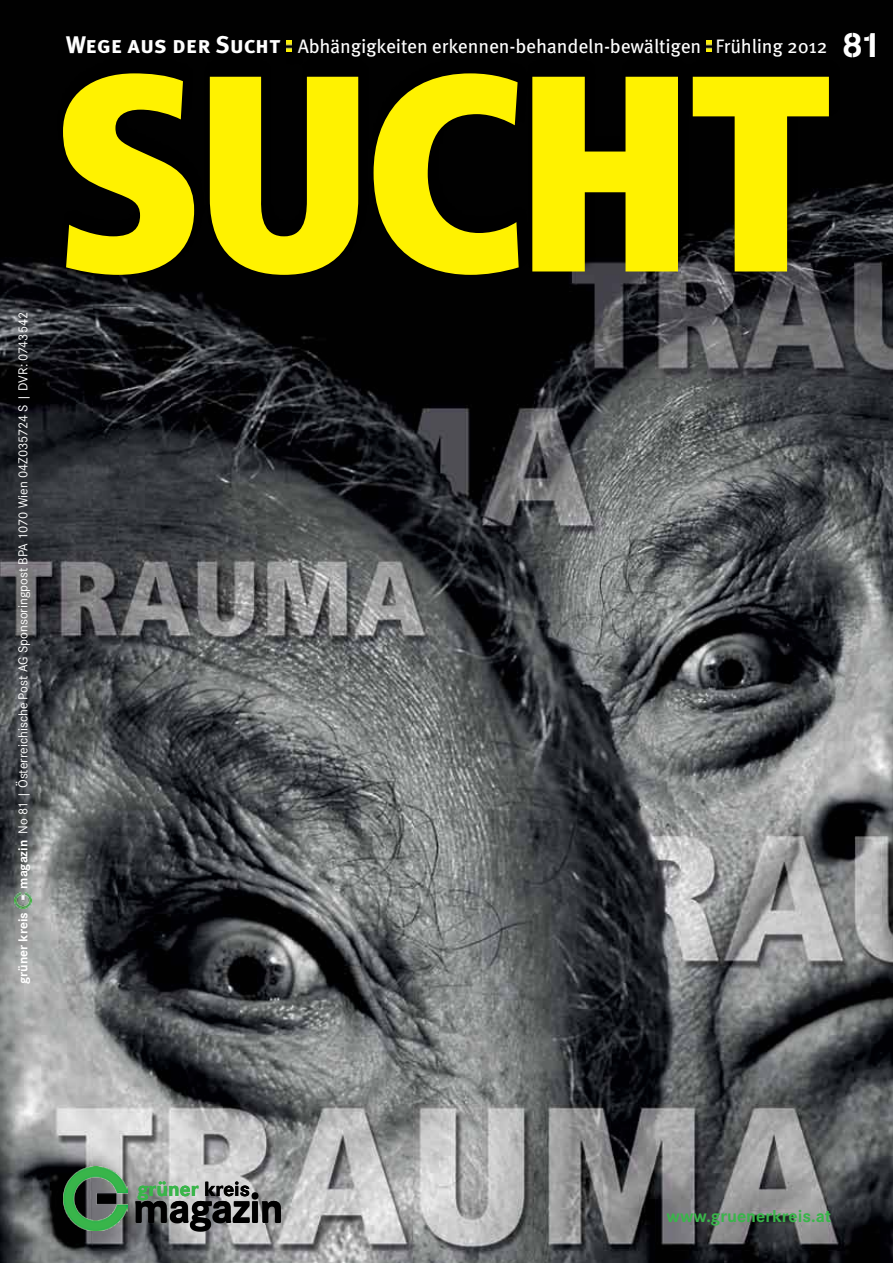
<style>
.page{position:relative;width:893px;height:1263px;background:#fff}
.page>*{position:absolute;margin:0;border:0;box-sizing:border-box;transform-origin:0 0}
.t1{font:900 condensed 279px "Frutiger LT Std";letter-spacing:-.045em;color:#fff200}
.t2{font:700 43.5px "Corporate S";letter-spacing:-.025em;color:#000}
.t3{font:700 21.15px "Corporate S";color:#39b54a}
.t4{font:19.5px "Meta OT";letter-spacing:-.01em;color:#fff}
.t5{font:700 18px "Corporate S";color:#39b54a}
.t6{font:13.5px "Corporate S";color:#fff}
.t7{font:700 13.5px "Corporate S";color:#fff}
.s1{font-weight:700}
.s2{font-family:"Meta Plus Bold Caps";font-size:24px}
.s3{font-family:"AG Book Stencil";font-size:34.5px}
.s4{color:#000}
</style>
<div class="page">
<img style="left:0;top:0;width:893px;height:1263px">
<img style="left:64px;top:1166px;width:63px;height:64px">
<div style="left:58px;top:57px;width:782px;height:218px;background:#000"></div>
<div style="left:285px;top:39px;width:20px;height:27px;background:#000"></div>
<svg style="left:287px;top:41px;width:4px;height:11px"></svg>
<div style="left:705px;top:39px;width:21px;height:27px;background:#000"></div>
<svg style="left:707px;top:41px;width:4px;height:11px"></svg>
<img style="left:15px;top:892px;width:16px;height:16px">
<p class="t6" style="left:15px;top:889px;width:578px;rotate:-90deg"><span class="s1">magazin</span> No 81 | Österreichische Post AG Sponsoringpost BPA 1070 Wien 04Z035724 S | DVR: 0743542</p>
<p class="t7" style="left:15px;top:984px;width:73px;rotate:-90deg">grüner kreis</p>
<h3 class="t4" style="left:66px;top:35px;width:817px"><span class="s2">Wege aus der Sucht</span> Abhängigkeiten erkennen-behandeln-bewältigen Frühling 2012 <span class="s3">81</span></h3>
<h1 class="t1" style="left:51px;top:4px;width:784px">SUCHT</h1>
<h3 class="t3" style="left:137px;top:1177px;width:114px">grüner <span class="s4">kreis</span></h3>
<h2 class="t2" style="left:133px;top:1183px;width:152px">magazin</h2>
<h3 class="t5" style="left:666px;top:1206px;width:166px">www.gruenerkreis.at</h3>
</div>
